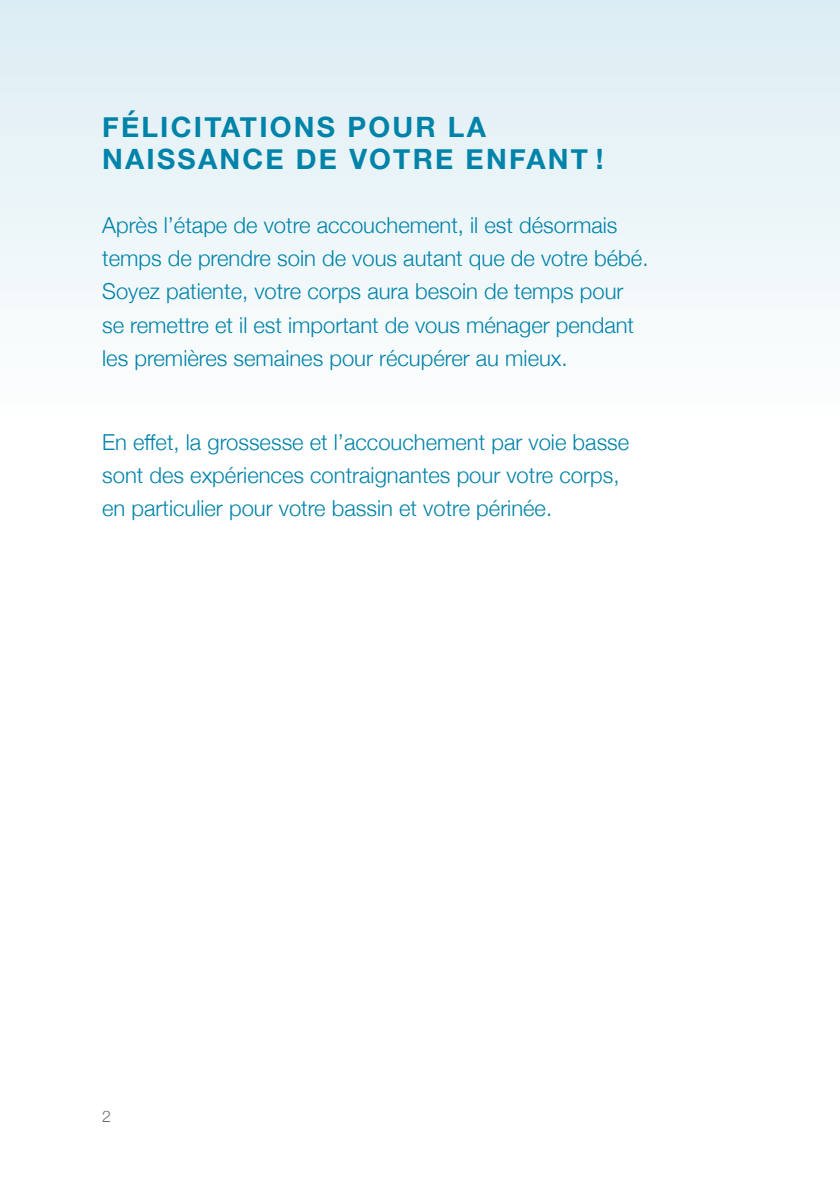
<style>
.page{position:relative;width:840px;height:1191px;background:#fff}
.page>*{position:absolute;margin:0;border:0;box-sizing:border-box;transform-origin:0 0}
.t1{font:700 28px/32px "Helvetica Neue";letter-spacing:.08em;color:#0083a9}
.t2{font:300 22px/33px "Helvetica Neue";color:#0083a9}
.t3{font:300 16px "Helvetica Neue";color:#6c6d70}
</style>
<div class="page">
<div style="left:0;top:0;width:839px;height:869px;background:linear-gradient(to bottom,#e4f1f6,#fff)"></div>
<p class="t1" style="left:102px;top:112px;width:503px">FÉLICITATIONS POUR LA<br>NAISSANCE DE VOTRE ENFANT !</p>
<p class="t2" style="left:102px;top:207px;width:547px">Après l’étape de votre accouchement, il est désormais temps de prendre soin de vous autant que de votre bébé.<br>Soyez patiente, votre corps aura besoin de temps pour se remettre et il est important de vous ménager pendant les premières semaines pour récupérer au mieux.</p>
<p class="t2" style="left:102px;top:423px;width:528px">En effet, la grossesse et l’accouchement par voie basse sont des expériences contraignantes pour votre corps, en particulier pour votre bassin et votre périnée.</p>
<p class="t3" style="left:102px;top:1103px;width:10px">2</p>
</div>
